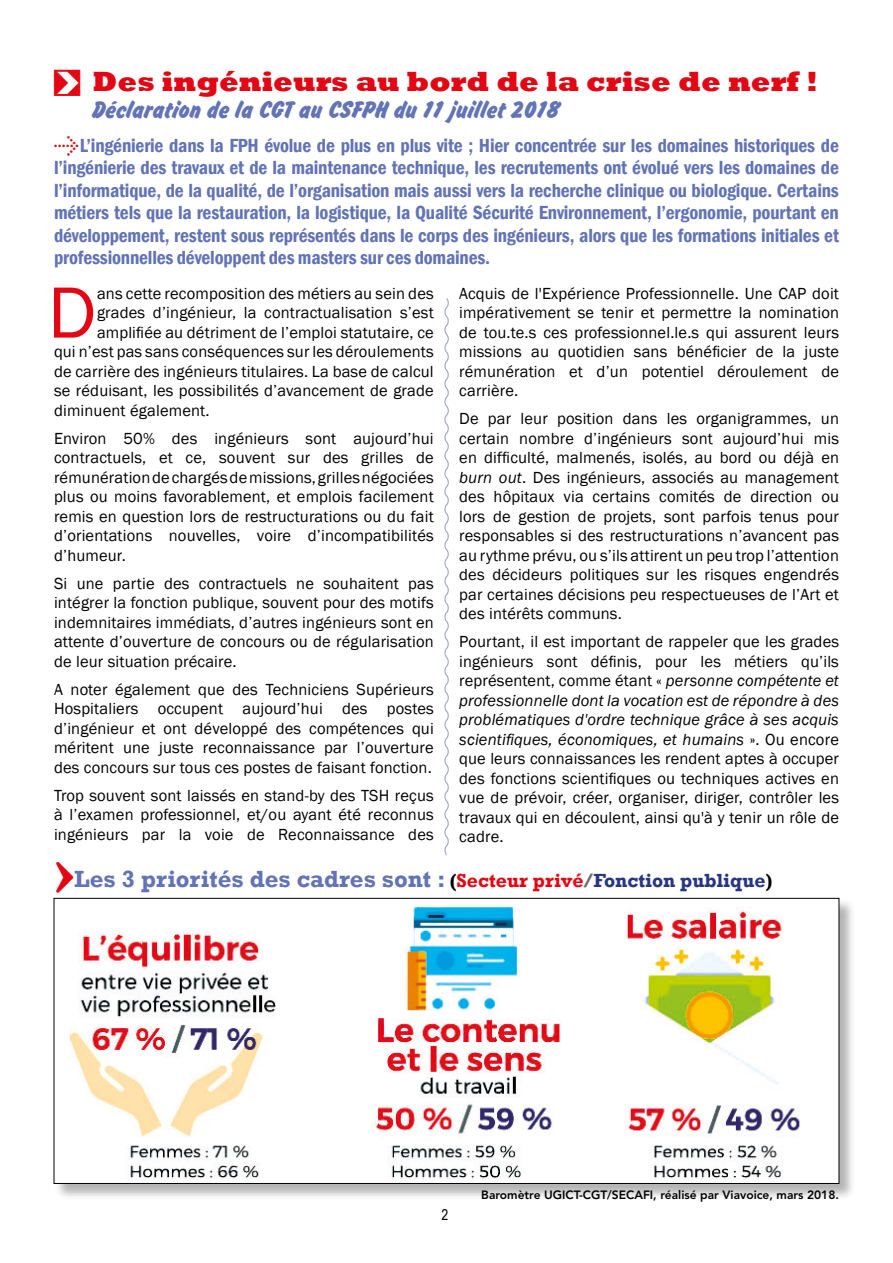
<style>
.page{position:relative;width:893px;height:1263px;background:#fff}
.page>*{position:absolute;margin:0;border:0;box-sizing:border-box;transform-origin:0 0}
.t1{font:75px "Franklin Gothic";color:#e30613}
.t2{font:800 28.5px "Rockwell";color:#e30613}
.t3{font:25.5px "Brush Hand New";color:#6274b6}
.t4{font:700 24px "Rockwell";color:#6274b6}
.t5{font:600 condensed 19.5px/22.5px "Franklin Gothic";letter-spacing:-.01em;color:#6274b6;text-align:justify}
.t6{font:16.5px/19.5px "Franklin Gothic";letter-spacing:.01em;color:#000;text-align:justify}
.t7{font:15px "Arial Narrow";color:#000}
.t8{font:800 12px "Avenir LT Std";color:#000}
.s1{font-family:"Arrowstfb";font-weight:400;font-size:25.5px}
.s2{font-family:"Arrowstfb";font-weight:400;font-stretch:normal;color:#cd171a}
.s3{font-style:italic}
.s4{font-family:"Arrowstfb";font-weight:400;font-size:30px;color:#e30613}
.s5{font-size:19.5px;color:#000}
.s6{font-size:19.5px;color:#e30613}
.s7{font-size:19.5px;color:#706f6f}
.s8{font-size:19.5px;color:#283583}
</style>
<div class="page">
<svg style="left:444px;top:298px;width:5px;height:557px"></svg>
<div style="left:54px;top:898px;width:802px;height:303px;background:#000;opacity:.3"></div>
<img style="left:56px;top:900px;width:777px;height:282px">
<h2 class="t2" style="left:54px;top:65px;width:765px"><span class="s1">F</span> Des ingénieurs au bord de la crise de nerf !</h2>
<h3 class="t3" style="left:92px;top:94px;width:469px">Déclaration de la CGT au CSFPH du 11 juillet 2018</h3>
<p class="t5" style="left:54px;top:134px;width:786px"><span class="s2">G</span>L’ingénierie dans la FPH évolue de plus en plus vite ; Hier concentrée sur les domaines historiques de l’ingénierie des travaux et de la maintenance technique, les recrutements ont évolué vers les domaines de l’informatique, de la qualité, de l’organisation mais aussi vers la recherche clinique ou biologique. Certains métiers tels que la restauration, la logistique, la Qualité Sécurité Environnement, l’ergonomie, pourtant en développement, restent sous représentés dans le corps des ingénieurs, alors que les formations initiales et professionnelles développent des masters sur ces domaines.</p>
<h1 class="t1" style="left:48px;top:266px;width:50px">D</h1>
<p class="t6" style="left:97px;top:284px;width:338px">ans cette recomposition des métiers au sein des</p>
<p class="t6" style="left:97px;top:303px;width:338px">grades d’ingénieur, la contractualisation s’est</p>
<p class="t6" style="left:97px;top:323px;width:338px">amplifiée au détriment de l’emploi statutaire, ce</p>
<p class="t6" style="left:54px;top:342px;width:381px">qui n’est pas sans conséquences sur les déroulements</p>
<p class="t6" style="left:54px;top:362px;width:381px">de carrière des ingénieurs titulaires. La base de calcul</p>
<p class="t6" style="left:54px;top:381px;width:381px">se réduisant, les possibilités d’avancement de grade</p>
<p class="t6" style="left:54px;top:401px;width:157px">diminuent également.</p>
<p class="t6" style="left:54px;top:429px;width:381px">Environ 50% des ingénieurs sont aujourd’hui contractuels, et ce, souvent sur des grilles de rémunération de chargés de missions, grilles négociées plus ou moins favorablement, et emplois facilement remis en question lors de restructurations ou du fait d’orientations nouvelles, voire d’incompatibilités d’humeur.</p>
<p class="t6" style="left:54px;top:574px;width:381px">Si une partie des contractuels ne souhaitent pas intégrer la fonction publique, souvent pour des motifs indemnitaires immédiats, d’autres ingénieurs sont en attente d’ouverture de concours ou de régularisation de leur situation précaire.</p>
<p class="t6" style="left:54px;top:680px;width:381px">A noter également que des Techniciens Supérieurs Hospitaliers occupent aujourd’hui des postes d’ingénieur et ont développé des compétences qui méritent une juste reconnaissance par l’ouverture des concours sur tous ces postes de faisant fonction.</p>
<p class="t6" style="left:54px;top:786px;width:381px">Trop souvent sont laissés en stand-by des TSH reçus à l’examen professionnel, et/ou ayant été reconnus ingénieurs par la voie de Reconnaissance des</p>
<p class="t6" style="left:459px;top:284px;width:381px">Acquis de l'Expérience Professionnelle. Une CAP doit impérativement se tenir et permettre la nomination de tou.te.s ces professionnel.le.s qui assurent leurs missions au quotidien sans bénéficier de la juste rémunération et d’un potentiel déroulement de carrière.</p>
<p class="t6" style="left:459px;top:409px;width:381px">De par leur position dans les organigrammes, un certain nombre d’ingénieurs sont aujourd’hui mis en difficulté, malmenés, isolés, au bord ou déjà en <span class="s3">burn out</span>. Des ingénieurs, associés au management des hôpitaux via certains comités de direction ou lors de gestion de projets, sont parfois tenus pour responsables si des restructurations n’avancent pas au rythme prévu, ou s’ils attirent un peu trop l’attention des décideurs politiques sur les risques engendrés par certaines décisions peu respectueuses de l’Art et des intérêts communs.</p>
<p class="t6" style="left:459px;top:632px;width:381px">Pourtant, il est important de rappeler que les grades ingénieurs sont définis, pour les métiers qu’ils représentent, comme étant « <span class="s3">personne compétente et professionnelle dont la vocation est de répondre à des problématiques d'ordre technique grâce à ses acquis scientifiques, économiques, et humains</span> ». Ou encore que leurs connaissances les rendent aptes à occuper des fonctions scientifiques ou techniques actives en vue de prévoir, créer, organiser, diriger, contrôler les travaux qui en découlent, ainsi qu'à y tenir un rôle de cadre.</p>
<h3 class="t4" style="left:54px;top:865px;width:720px"><span class="s4">g</span>Les 3 priorités des cadres sont : <span class="s5">(</span><span class="s6">Secteur privé</span><span class="s7">/</span><span class="s8">Fonction publique</span><span class="s5">)</span></h3>
<p class="t7" style="left:442px;top:1203px;width:8px">2</p>
<p class="t8" style="left:481px;top:1187px;width:359px">Baromètre UGICT-CGT/SECAFI, réalisé par Viavoice, mars 2018.</p>
</div>
